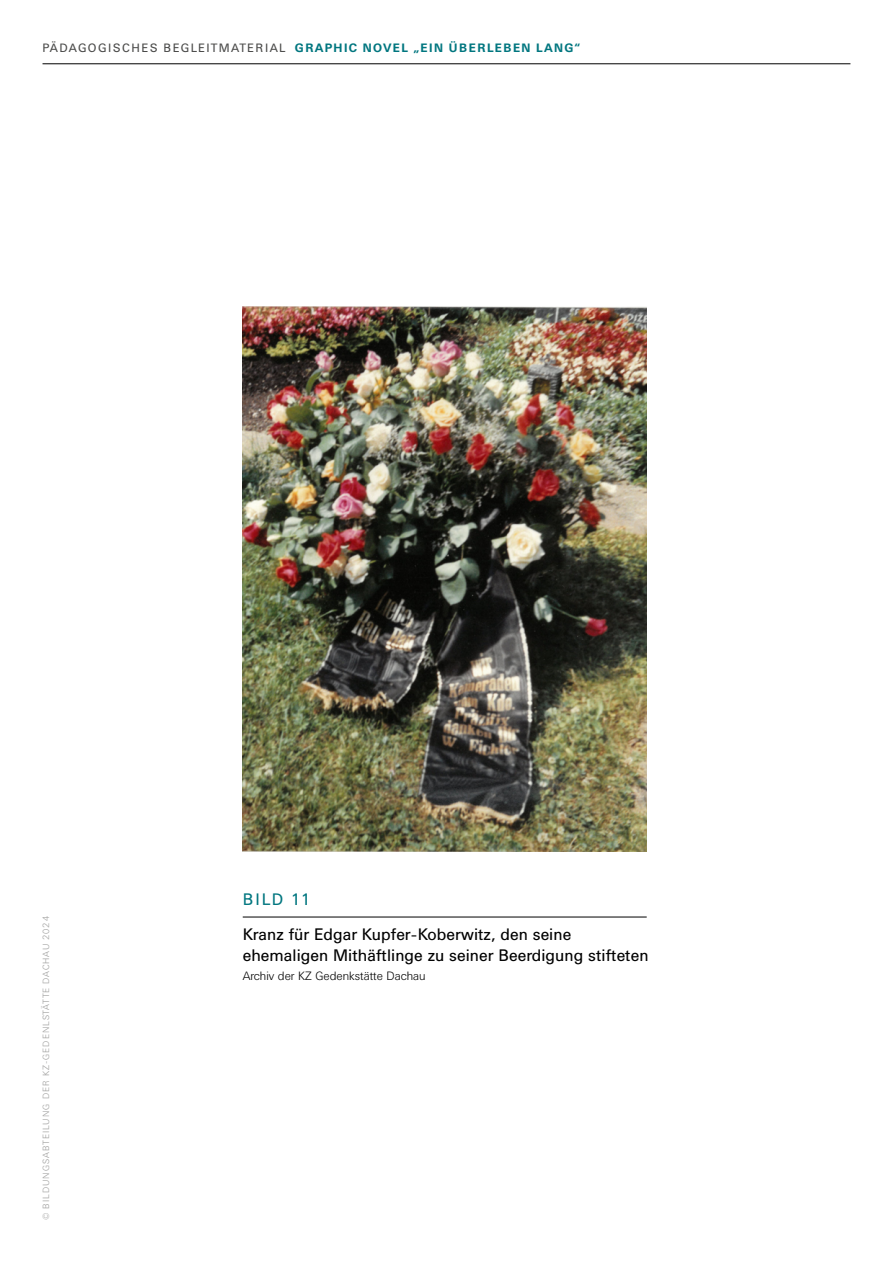
<style>
.page{position:relative;width:893px;height:1263px;background:#fff}
.page>*{position:absolute;margin:0;border:0;box-sizing:border-box;transform-origin:0 0}
.t1{font:16.5px "Univers BSK";color:#000}
.t2{font:16.5px "Univers BSK";letter-spacing:.1em;color:#00767f}
.t3{font:700 12px "Univers BSK";letter-spacing:.13em;color:#00767f}
.t4{font:300 12px "Univers BSK";color:#000}
.t5{font:300 9px "Univers BSK";letter-spacing:.11em;color:#9d9d9c}
.s1{font-weight:400;color:#4a4a49}
</style>
<div class="page">
<hr style="left:43px;top:64px;width:807px;height:1px;background:#000">
<img style="left:243px;top:307px;width:404px;height:545px">
<hr style="left:243px;top:917px;width:404px;height:1px;background:#000">
<p class="t3" style="left:43px;top:40px;width:539px"><span class="s1">PÄDAGOGISCHES BEGLEITMATERIAL</span> GRAPHIC NOVEL „EIN ÜBERLEBEN LANG“</p>
<p class="t5" style="left:41px;top:1220px;width:306px;rotate:-90deg">© BILDUNGSABTEILUNG DER KZ-GEDENLSTÄTTE DACHAU 2024</p>
<p class="t2" style="left:243px;top:890px;width:70px">BILD 11</p>
<p class="t1" style="left:243px;top:925px;width:330px">Kranz für Edgar Kupfer-Koberwitz, den seine</p>
<p class="t1" style="left:243px;top:946px;width:407px">ehemaligen Mithäftlinge zu seiner Beerdigung stifteten</p>
<p class="t4" style="left:243px;top:970px;width:185px">Archiv der KZ Gedenkstätte Dachau</p>
</div>
